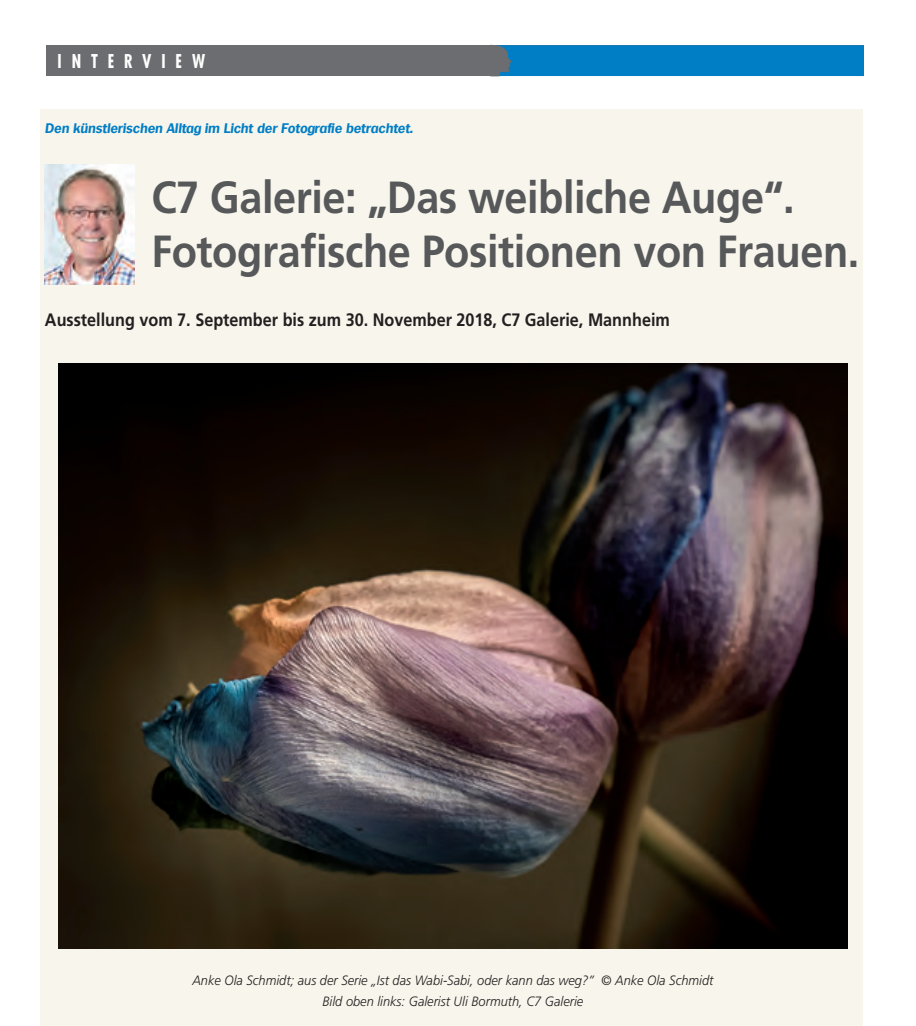
<style>
.page{position:relative;width:916px;height:1026px;background:#fff}
.page>*{position:absolute;margin:0;border:0;box-sizing:border-box;transform-origin:0 0}
.t1{font:700 45px/54px "Frutiger";letter-spacing:-.01em;color:#57585a;scale:.92 1}
.t2{font:700 condensed 18.6px "Futura";letter-spacing:.6em;color:#fff;scale:.89 1}
.t3{font:700 18px "Frutiger";color:#231f20;scale:.9 1}
.t4{font:italic 300 13.5px/21px "Frutiger";color:#231f20;text-align:center;scale:.95 1}
.t5{font:italic 700 13.5px "Futon";color:#007ec5}
</style>
<div class="page">
<div style="left:40px;top:110px;width:822px;height:916px;background:#f8f5ec"></div>
<img style="left:59px;top:363px;width:788px;height:585px">
<div style="left:46px;top:45px;width:817px;height:31px;background:#6c6d70"></div>
<div style="left:491px;top:45px;width:372px;height:31px;background:#007ec5"></div>
<svg style="left:491px;top:45px;width:22px;height:31px"></svg>
<img style="left:45px;top:164px;width:89px;height:120px">
<h2 class="t2" style="left:58px;top:49px;width:118px">RAHMEN</h2>
<h2 class="t2" style="left:58px;top:49px;width:167px">INTERVIEW</h2>
<p class="t5" style="left:45px;top:121px;width:369px">Den künstlerischen Alltag im Licht der Fotografie betrachtet.</p>
<h1 class="t1" style="left:151px;top:170px;width:771px">C7 Galerie: „Das weibliche Auge“.<br>Fotografische Positionen von Frauen.</h1>
<h3 class="t3" style="left:45px;top:309px;width:696px">Ausstellung vom 7. September bis zum 30. November 2018, C7 Galerie, Mannheim</h3>
<p class="t4" style="left:192px;top:970px;width:550px">Anke Ola Schmidt; aus der Serie „Ist das Wabi-Sabi, oder kann das weg?” © Anke Ola Schmidt<br>Bild oben links: Galerist Uli Bormuth, C7 Galerie</p>
</div>
